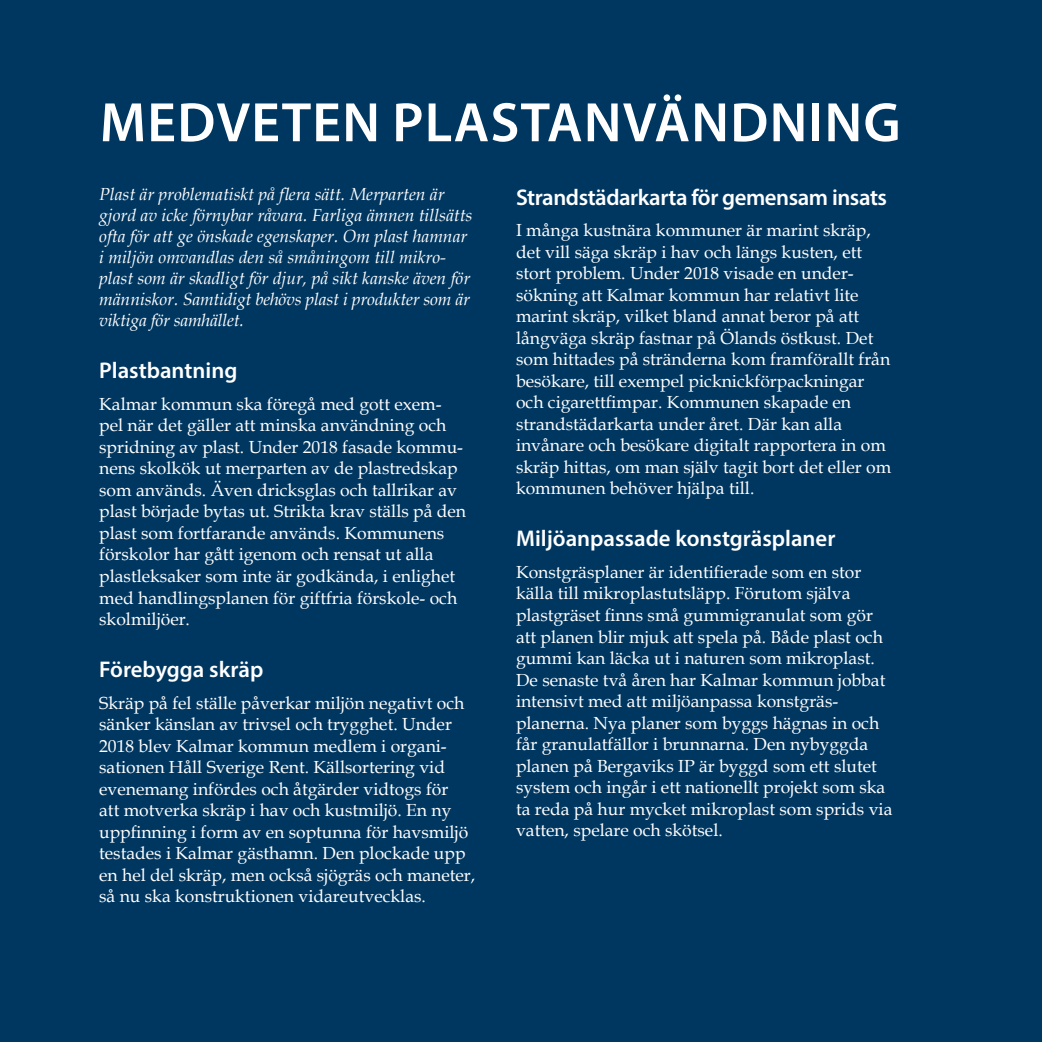
<style>
.page{position:relative;width:1042px;height:1042px;background:#003761}
.page>*{position:absolute;margin:0;border:0;box-sizing:border-box;transform-origin:0 0}
.t1{font:600 56px "Myriad Pro";letter-spacing:.02em;color:#fff}
.t2{font:600 22.75px "Myriad Pro";color:#fff}
.t3{font:600 22.75px "Myriad Pro";letter-spacing:-.02em;color:#fff}
.t4{font:17.5px/21.5px "Book Antiqua";color:#fff}
.t5{font:italic 17.5px/21px "Book Antiqua";color:#fff}
</style>
<div class="page">
<h1 class="t1" style="left:100px;top:87px;width:802px">MEDVETEN PLASTANVÄNDNING</h1>
<p class="t5" style="left:99px;top:183px;width:374px">Plast är problematiskt på flera sätt. Merparten är gjord av icke förnybar råvara. Farliga ämnen tillsätts ofta för att ge önskade egenskaper. Om plast hamnar i miljön omvandlas den så småningom till mikro&shy;plast som är skadligt för djur, på sikt kanske även för människor. Samtidigt behövs plast i produkter som är viktiga för samhället.</p>
<h2 class="t2" style="left:99px;top:356px;width:140px">Plastbantning</h2>
<p class="t4" style="left:99px;top:393px;width:368px">Kalmar kommun ska föregå med gott exem&shy;pel när det gäller att minska användning och spridning av plast. Under 2018 fasade kommu&shy;nens skolkök ut merparten av de plastredskap som används. Även dricksglas och tallrikar av plast började bytas ut. Strikta krav ställs på den plast som fortfarande används. Kommunens förskolor har gått igenom och rensat ut alla plastleksaker som inte är godkända, i enlighet med handlingsplanen för giftfria förskole- och skolmiljöer.</p>
<h2 class="t2" style="left:99px;top:655px;width:166px">Förebygga skräp</h2>
<p class="t4" style="left:99px;top:691px;width:377px">Skräp på fel ställe påverkar miljön negativt och sänker känslan av trivsel och trygghet. Under 2018 blev Kalmar kommun medlem i organi&shy;sationen Håll Sverige Rent. Källsortering vid evenemang infördes och åtgärder vidtogs för<br>att motverka skräp i hav och kustmiljö. En ny uppfinning i form av en soptunna för havsmiljö testades i Kalmar gästhamn. Den plockade upp en hel del skräp, men också sjögräs och maneter, så nu ska konstruktionen vidareutvecklas.</p>
<h2 class="t3" style="left:516px;top:182px;width:372px">Strandstädarkarta för gemensam insats</h2>
<p class="t4" style="left:516px;top:219px;width:377px">I många kustnära kommuner är marint skräp, det vill säga skräp i hav och längs kusten, ett stort problem. Under 2018 visade en under&shy;sökning att Kalmar kommun har relativt lite marint skräp, vilket bland annat beror på att långväga skräp fastnar på Ölands östkust. Det som hittades på stränderna kom framförallt från besökare, till exempel picknickförpackningar och cigarettfimpar. Kommunen skapade en strandstädarkarta under året. Där kan alla invånare och besökare digitalt rapportera in om skräp hittas, om man själv tagit bort det eller om kommunen behöver hjälpa till.</p>
<h2 class="t2" style="left:516px;top:524px;width:321px">Miljöanpassade konstgräsplaner</h2>
<p class="t4" style="left:516px;top:561px;width:378px">Konstgräsplaner är identifierade som en stor källa till mikroplastutsläpp. Förutom själva plastgräset finns små gummigranulat som gör att planen blir mjuk att spela på. Både plast och gummi kan läcka ut i naturen som mikroplast.<br>De senaste två åren har Kalmar kommun jobbat intensivt med att miljöanpassa konstgräs&shy;planerna. Nya planer som byggs hägnas in och får granulatfällor i brunnarna. Den nybyggda planen på Bergaviks IP är byggd som ett slutet system och ingår i ett nationellt projekt som ska ta reda på hur mycket mikroplast som sprids via vatten, spelare och skötsel.</p>
</div>
